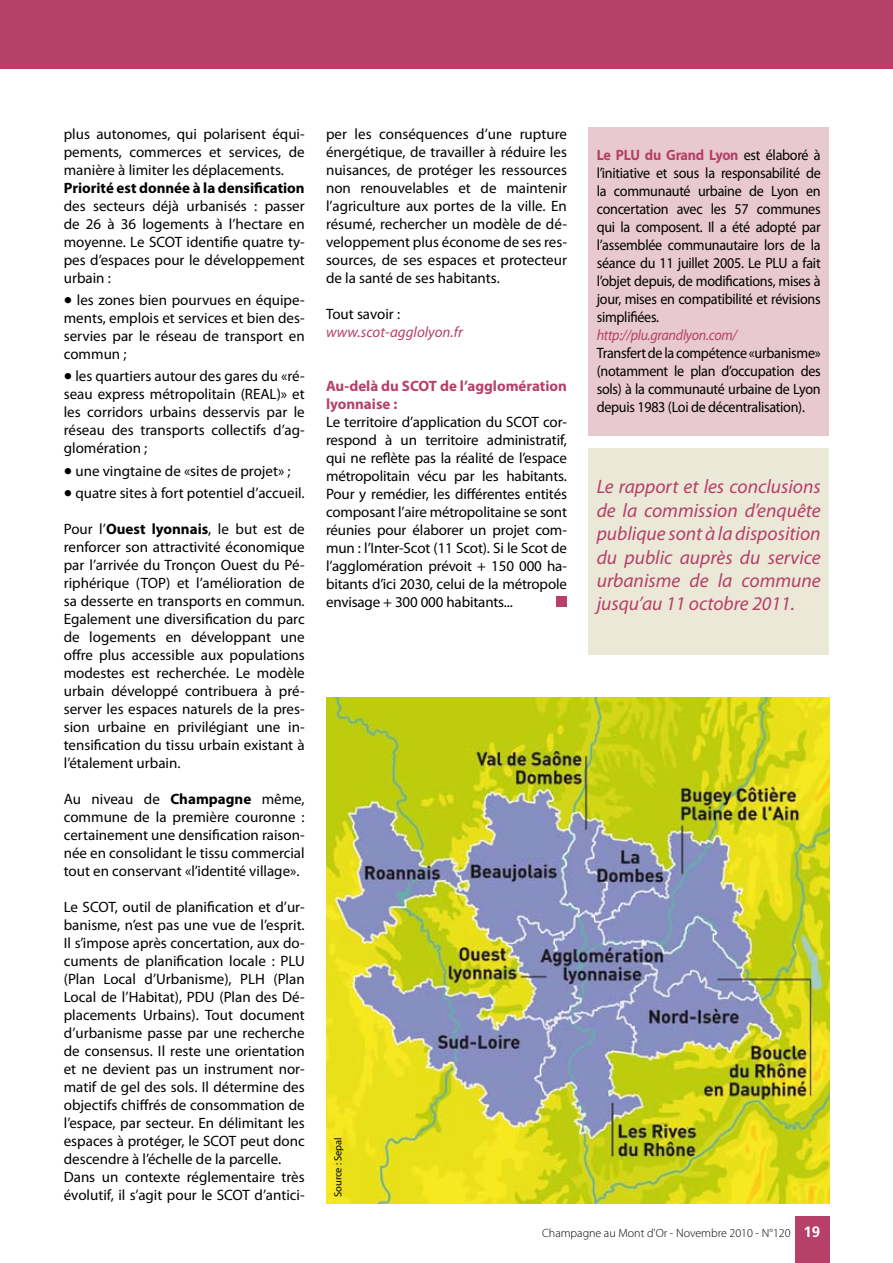
<style>
.page{position:relative;width:893px;height:1263px;background:#fff}
.page>*{position:absolute;margin:0;border:0;box-sizing:border-box;transform-origin:0 0}
.t1{font:italic 19.5px/23.4px "Myriad Pro";color:#b64068;text-align:justify}
.t2{font:15px/18px "Myriad Pro";color:#000;text-align:justify}
.t3{font:15px/18px "Myriad Pro";color:#000;text-align:justify;scale:.94 1}
.t4{font:700 15px/18px "Myriad Pro";color:#b64068}
.t5{font:700 15px "Myriad Pro";color:#000}
.t6{font:italic 15px "Myriad Pro";letter-spacing:-.02em;color:#b64068;scale:.94 1}
.t7{font:italic 15px "Myriad Pro";color:#b64068}
.t8{font:300 12px "Myriad Pro";color:#000}
.t9{font:10.5px "Myriad Pro";letter-spacing:-.01em;color:#000}
.s1{font-size:30px}
.s2{font-weight:700}
.s3{font-weight:700;color:#b64068}
.s4{font-family:"Frutiger";font-weight:700;font-size:15px;color:#fff}
</style>
<div class="page">
<div style="left:795px;top:1216px;width:34px;height:47px;background:#b64068"></div>
<div style="left:0;top:0;width:893px;height:68px;background:#b64068"></div>
<div style="left:588px;top:449px;width:241px;height:206px;background:#ebe8d7"></div>
<div style="left:588px;top:128px;width:241px;height:308px;background:#e7c9cf"></div>
<img style="left:326px;top:697px;width:503px;height:506px">
<div style="left:557px;top:596px;width:10px;height:11px;background:#b64068"></div>
<p class="t2" style="left:64px;top:125px;width:242px">plus autonomes, qui polarisent équi&shy;pements, commerces et services, de manière à limiter les déplacements.</p>
<p class="t5" style="left:64px;top:178px;width:242px">Priorité est donnée à la densification</p>
<p class="t2" style="left:64px;top:197px;width:242px">des secteurs déjà urbanisés : passer de 26 à 36 logements à l’hectare en moyenne. Le SCOT identifie quatre ty&shy;pes d’espaces pour le développement urbain :</p>
<p class="t2" style="left:64px;top:291px;width:242px"><span class="s1">•</span> les zones bien pourvues en équipe&shy;ments, emplois et services et bien des&shy;servies par le réseau de transport en commun ;</p>
<p class="t2" style="left:64px;top:367px;width:242px"><span class="s1">•</span> les quartiers autour des gares du «ré&shy;seau express métropolitain (REAL)» et les corridors urbains desservis par le réseau des transports collectifs d’ag&shy;glomération ;</p>
<p class="t2" style="left:64px;top:461px;width:228px"><span class="s1">•</span> une vingtaine de «sites de projet» ;</p>
<p class="t2" style="left:64px;top:484px;width:242px"><span class="s1">•</span> quatre sites à fort potentiel d’accueil.</p>
<p class="t2" style="left:64px;top:520px;width:242px">Pour l’<span class="s2">Ouest lyonnais</span>, le but est de renforcer son attractivité économique par l’arrivée du Tronçon Ouest du Pé&shy;riphérique (TOP) et l’amélioration de sa desserte en transports en commun.<br>Egalement une diversification du parc de logements en développant une offre plus accessible aux populations modestes est recherchée. Le modèle urbain développé contribuera à pré&shy;server les espaces naturels de la pres&shy;sion urbaine en privilégiant une in&shy;tensification du tissu urbain existant à l’étalement urbain.</p>
<p class="t2" style="left:64px;top:790px;width:242px">Au niveau de <span class="s2">Champagne</span> même, commune de la première couronne : certainement une densification raison&shy;née en consolidant le tissu commercial tout en conservant «l’identité village».</p>
<p class="t2" style="left:64px;top:898px;width:242px;text-align:left">Le SCOT, outil de planification et d’ur&shy;banisme, n’est pas une vue de l’esprit.<br>Il s’impose après concertation, aux do&shy;cuments de planification locale : PLU (Plan Local d’Urbanisme), PLH (Plan Local de l’Habitat), PDU (Plan des Dé&shy;placements Urbains). Tout document d’urbanisme passe par une recherche de consensus. Il reste une orientation et ne devient pas un instrument nor&shy;matif de gel des sols. Il détermine des objectifs chiffrés de consommation de l’espace, par secteur. En délimitant les espaces à protéger, le SCOT peut donc descendre à l’échelle de la parcelle.<br>Dans un contexte réglementaire très évolutif, il s’agit pour le SCOT d’antici-</p>
<p class="t2" style="left:326px;top:125px;width:242px">per les conséquences d’une rupture énergétique, de travailler à réduire les nuisances, de protéger les ressources non renouvelables et de maintenir l’agriculture aux portes de la ville. En résumé, rechercher un modèle de dé&shy;veloppement plus économe de ses res&shy;sources, de ses espaces et protecteur de la santé de ses habitants.</p>
<p class="t2" style="left:326px;top:305px;width:76px">Tout savoir :</p>
<p class="t7" style="left:326px;top:323px;width:138px">www.scot-agglolyon.fr</p>
<p class="t4" style="left:326px;top:376px;width:242px">Au-delà du SCOT de l’agglomération lyonnaise :</p>
<p class="t2" style="left:326px;top:413px;width:242px">Le territoire d’application du SCOT cor&shy;respond à un territoire administratif, qui ne reflète pas la réalité de l’espace métropolitain vécu par les habitants.<br>Pour y remédier, les différentes entités composant l’aire métropolitaine se sont réunies pour élaborer un projet com&shy;mun : l’Inter-Scot (11 Scot). Si le Scot de l’agglomération prévoit + 150 000 ha&shy;bitants d’ici 2030, celui de la métropole envisage + 300 000 habitants...</p>
<p class="t3" style="left:597px;top:146px;width:240px"><span class="s3">Le PLU du Grand Lyon</span> est élaboré à l’initiative et sous la responsabilité de la communauté urbaine de Lyon en concertation avec les 57 communes qui la composent. Il a été adopté par l’assemblée communautaire lors de la séance du 11 juillet 2005. Le PLU a fait l’objet depuis, de modifications, mises à jour, mises en compatibilité et révisions simplifiées.</p>
<p class="t6" style="left:597px;top:326px;width:151px">http://plu.grandlyon.com/</p>
<p class="t3" style="left:597px;top:344px;width:240px">Transfert de la compétence «urbanisme» (notamment le plan d’occupation des sols) à la communauté urbaine de Lyon depuis 1983 (Loi de décentralisation).</p>
<h1 class="t1" style="left:597px;top:475px;width:225px">Le rapport et les conclusions de la commission d’enquête publique sont à la disposition du public auprès du service urbanisme de la commune jusqu’au 11 octobre 2011.</h1>
<p class="t9" style="left:331px;top:1197px;width:61px;rotate:-90deg">Source : Sepal</p>
<p class="t8" style="left:542px;top:1226px;width:280px">Champagne au Mont d'Or - Novembre 2010 - N°120 <span class="s4">19</span></p>
</div>
